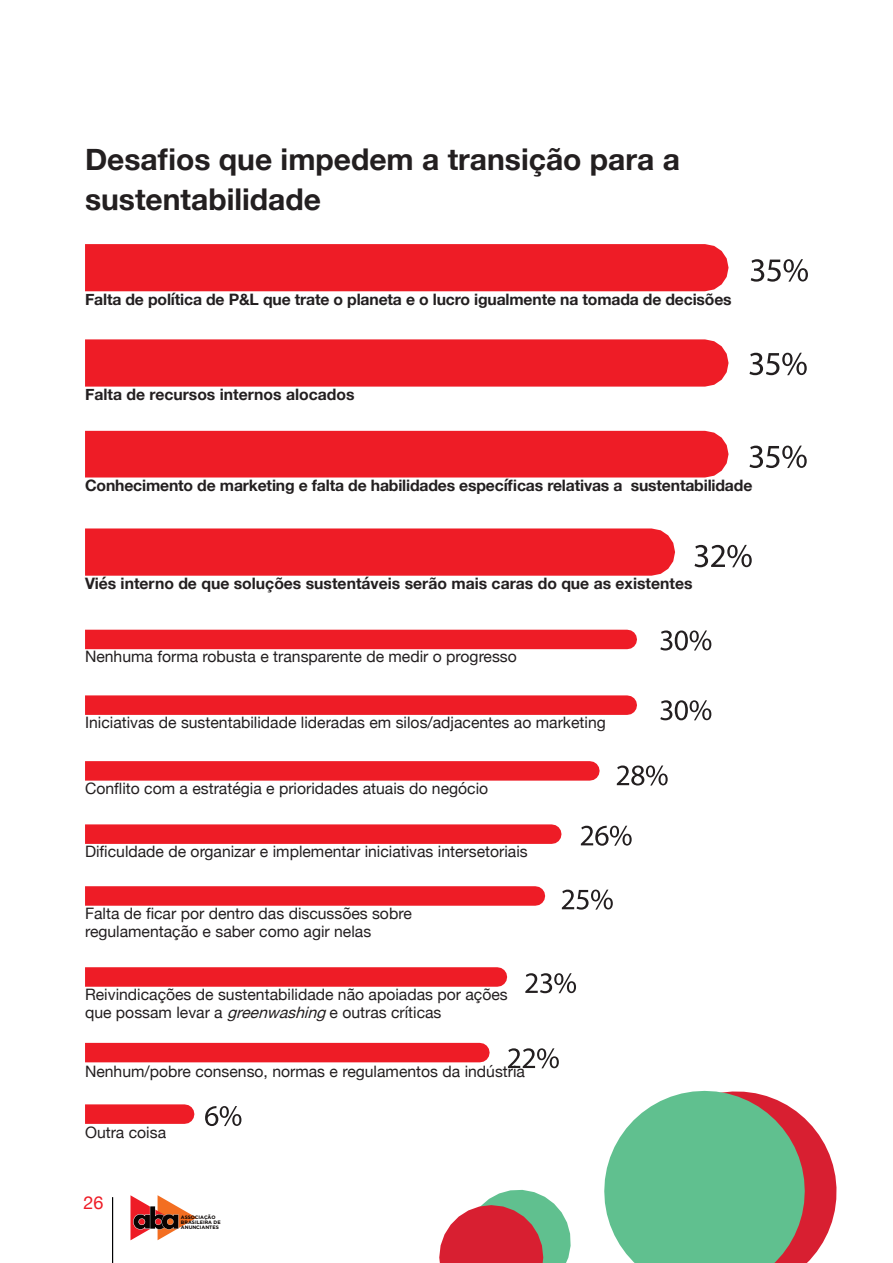
<style>
.page{position:relative;width:893px;height:1263px;background:#fff}
.page>*{position:absolute;margin:0;border:0;box-sizing:border-box;transform-origin:0 0}
.Main_-_Intro_Title{font:700 30px/40.5px "Helvetica Neue";color:#231f20}
.Main_-_Body{font:18px "Helvetica Neue";color:#ee1c26}
.t1{font:15.75px "Helvetica Neue";color:#231f20}
.t2{font:700 15.75px "Helvetica Neue";letter-spacing:-.01em;color:#231f20}
.t3{font:700 4.95px/5.1px "Gotham";color:#080302}
.s1{font-style:italic}
</style>
<div class="page">
<hr style="left:112px;top:1197px;width:1px;height:66px;background:#000001">
<svg style="left:130px;top:1195px;width:67px;height:45px"></svg>
<div style="left:85px;top:244px;width:643px;height:47px;background:#ee1c26"></div>
<div style="left:85px;top:339px;width:643px;height:48px;background:#ee1c26"></div>
<div style="left:85px;top:431px;width:643px;height:46px;background:#ee1c26"></div>
<div style="left:85px;top:528px;width:590px;height:48px;background:#ee1c26"></div>
<svg style="left:85px;top:695px;width:552px;height:20px;background:#ee222c"></svg>
<svg style="left:85px;top:761px;width:515px;height:20px;background:#ee222c"></svg>
<svg style="left:85px;top:824px;width:476px;height:20px;background:#ee222c"></svg>
<svg style="left:85px;top:886px;width:460px;height:20px;background:#ee222c"></svg>
<svg style="left:85px;top:967px;width:422px;height:20px;background:#ee222c"></svg>
<div style="left:85px;top:1043px;width:405px;height:19px;background:#ee1c26"></div>
<svg style="left:85px;top:1104px;width:109px;height:20px;background:#ee252f"></svg>
<svg style="left:751px;top:259px;width:57px;height:23px"></svg>
<svg style="left:749px;top:353px;width:58px;height:22px"></svg>
<svg style="left:749px;top:446px;width:58px;height:22px"></svg>
<svg style="left:694px;top:545px;width:58px;height:22px"></svg>
<svg style="left:205px;top:1106px;width:36px;height:20px"></svg>
<svg style="left:660px;top:630px;width:51px;height:20px"></svg>
<svg style="left:660px;top:700px;width:51px;height:20px"></svg>
<svg style="left:617px;top:765px;width:51px;height:20px"></svg>
<svg style="left:581px;top:826px;width:51px;height:20px"></svg>
<svg style="left:562px;top:889px;width:51px;height:21px"></svg>
<svg style="left:525px;top:973px;width:51px;height:20px"></svg>
<svg style="left:508px;top:1048px;width:51px;height:20px"></svg>
<div style="left:85px;top:630px;width:552px;height:19px;background:#ee1c26"></div>
<svg style="left:604px;top:1091px;width:232px;height:172px;background:#86b292"></svg>
<svg style="left:439px;top:1190px;width:132px;height:73px"></svg>
<p class="Main_-_Intro_Title" style="left:85px;top:139px;width:596px">Desafios que impedem a transição para a sustentabilidade</p>
<p class="t2" style="left:85px;top:287px;width:648px">Falta de política de P&amp;L que trate o planeta e o lucro igualmente na tomada de decisões</p>
<p class="t2" style="left:85px;top:382px;width:271px">Falta de recursos internos alocados</p>
<p class="t2" style="left:85px;top:473px;width:669px">Conhecimento de marketing e falta de habilidades específicas relativas a sustentabilidade</p>
<p class="t2" style="left:85px;top:571px;width:609px">Viés interno de que soluções sustentáveis serão mais caras do que as existentes</p>
<p class="t1" style="left:85px;top:645px;width:433px">Nenhuma forma robusta e transparente de medir o progresso</p>
<p class="t1" style="left:85px;top:711px;width:522px">Iniciativas de sustentabilidade lideradas em silos/adjacentes ao marketing</p>
<p class="t1" style="left:85px;top:777px;width:405px">Conflito com a estratégia e prioridades atuais do negócio</p>
<p class="t1" style="left:85px;top:840px;width:444px">Dificuldade de organizar e implementar iniciativas intersetoriais</p>
<p class="t1" style="left:85px;top:902px;width:328px">Falta de ficar por dentro das discussões sobre</p>
<p class="t1" style="left:85px;top:920px;width:288px">regulamentação e saber como agir nelas</p>
<p class="t1" style="left:85px;top:983px;width:424px">Reivindicações de sustentabilidade não apoiadas por ações</p>
<p class="t1" style="left:85px;top:1001px;width:358px">que possam levar a <span class="s1">greenwashing</span>e outras críticas</p>
<p class="t1" style="left:85px;top:1060px;width:441px">Nenhum/pobre consenso, normas e regulamentos da indústria</p>
<p class="t1" style="left:85px;top:1121px;width:83px">Outra coisa</p>
<p class="Main_-_Body" style="left:83px;top:1190px;width:22px">26</p>
<p class="t3" style="left:181px;top:1214px;width:41px">ASSOCIAÇÃO<br>BRASILEIRA DE<br>ANUNCIANTES</p>
</div>
